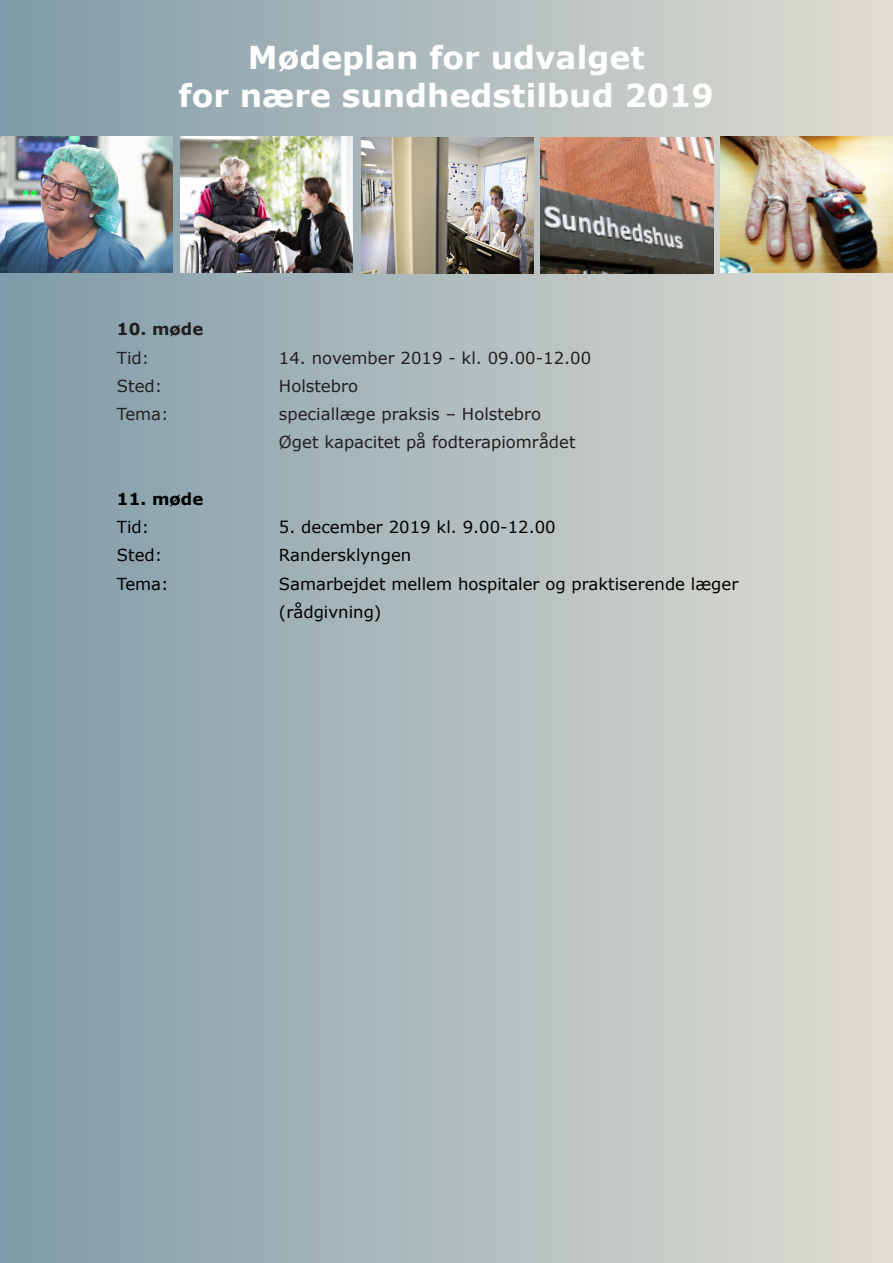
<style>
.page{position:relative;width:893px;height:1263px;background:#fff}
.page>*{position:absolute;margin:0;border:0;box-sizing:border-box;transform-origin:0 0}
.t1{font:700 31.5px "Verdana";color:#fff}
.t2{font:16.5px "Verdana";color:#000}
.t3{font:16.5px "Verdana";color:#231f20}
.t4{font:700 16.5px "Verdana";color:#231f20}
.t5{font:700 16.5px "Verdana";color:#000}
</style>
<div class="page">
<div style="left:0;top:0;width:893px;height:1263px;background:linear-gradient(to right,#7f9ba8,#e1ddd3)"></div>
<img style="left:0;top:136px;width:173px;height:136px">
<img style="left:180px;top:136px;width:173px;height:136px">
<img style="left:541px;top:137px;width:172px;height:136px">
<img style="left:361px;top:137px;width:173px;height:136px">
<img style="left:720px;top:136px;width:173px;height:136px">
<p class="t1" style="left:248px;top:35px;width:398px">Mødeplan for udvalget</p>
<p class="t1" style="left:178px;top:73px;width:537px">for nære sundhedstilbud 2019</p>
<p class="t4" style="left:117px;top:318px;width:88px">10. møde</p>
<p class="t3" style="left:117px;top:346px;width:34px">Tid:</p>
<p class="t3" style="left:279px;top:346px;width:314px">14. november 2019 - kl. 09.00-12.00</p>
<p class="t3" style="left:117px;top:375px;width:47px">Sted:</p>
<p class="t3" style="left:279px;top:375px;width:81px">Holstebro</p>
<p class="t3" style="left:117px;top:403px;width:53px">Tema:</p>
<p class="t3" style="left:279px;top:403px;width:264px">speciallæge praksis – Holstebro</p>
<p class="t3" style="left:279px;top:431px;width:298px">Øget kapacitet på fodterapiområdet</p>
<p class="t5" style="left:117px;top:487px;width:88px">11. møde</p>
<p class="t2" style="left:117px;top:516px;width:34px">Tid:</p>
<p class="t2" style="left:279px;top:516px;width:278px">5. december 2019 kl. 9.00-12.00</p>
<p class="t2" style="left:117px;top:544px;width:47px">Sted:</p>
<p class="t2" style="left:279px;top:544px;width:134px">Randersklyngen</p>
<p class="t2" style="left:117px;top:572px;width:53px">Tema:</p>
<p class="t2" style="left:279px;top:572px;width:461px">Samarbejdet mellem hospitaler og praktiserende læger</p>
<p class="t2" style="left:279px;top:601px;width:104px">(rådgivning)</p>
</div>
